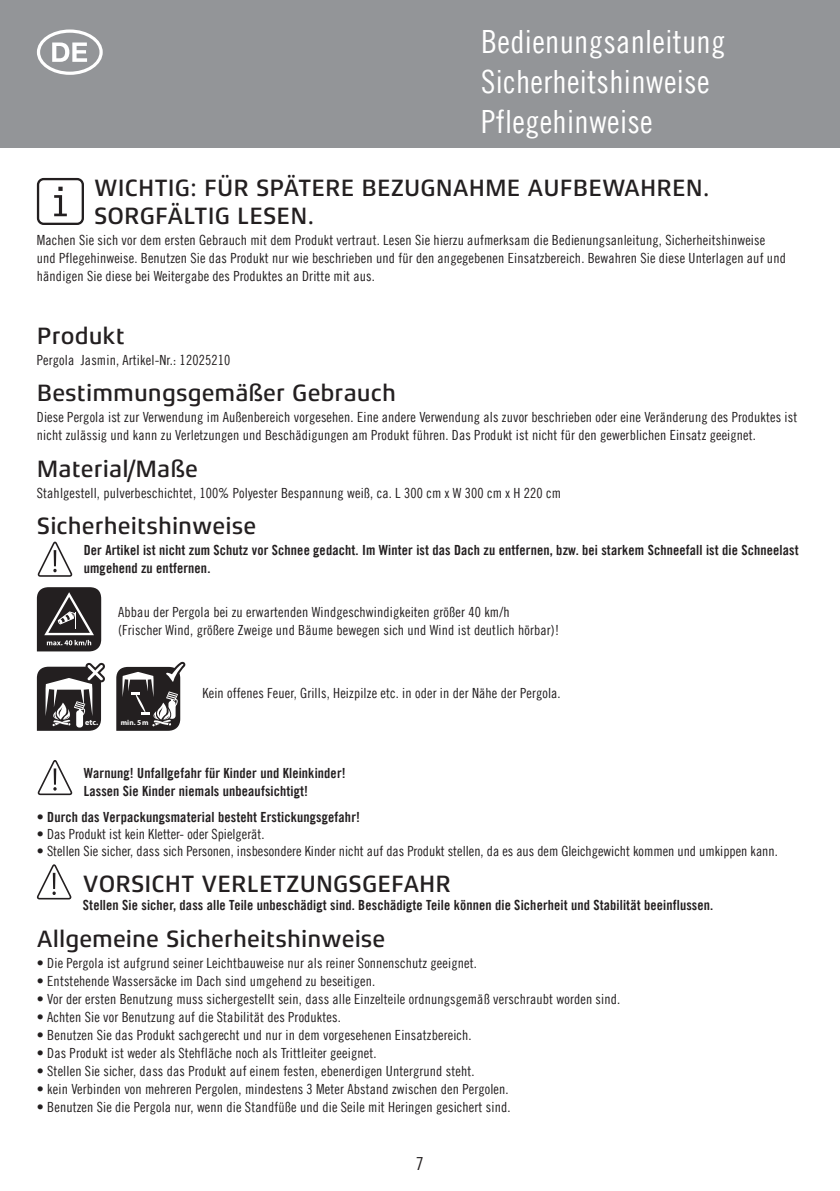
<style>
.page{position:relative;width:840px;height:1191px;background:#fff}
.page>*{position:absolute;margin:0;border:0;box-sizing:border-box;transform-origin:0 0}
.t1{font:32px/40px "Trade Gothic Hornbach Cn 18";letter-spacing:.01em;color:#fff}
.t2{font:500 24px/28px "Xenois Sans Pro";color:#231f20}
.t3{font:18px "Trade Gothic Hornbach Cn 18";color:#231f20}
.t4{font:14px/18px "Trade Gothic Hornbach Cn 18";letter-spacing:.01em;color:#231f20}
.t5{font:14px/18px "Trade Gothic Hornbach Bd Cn 20";letter-spacing:.01em;color:#231f20}
.t6{font:700 8.2px "Myriad Pro";color:#fff}
.t7{font:700 7.4px "Myriad Pro";color:#fff}
</style>
<div class="page">
<div style="left:0;top:0;width:839px;height:147px;background:#939598"></div>
<div style="left:37px;top:178px;width:47px;height:47px;border:2px solid #231f20;border-radius:6px"></div>
<svg style="left:54px;top:187px;width:13px;height:29px"></svg>
<svg style="left:37px;top:541px;width:36px;height:36px"></svg>
<svg style="left:37px;top:760px;width:36px;height:36px"></svg>
<svg style="left:36px;top:864px;width:36px;height:36px"></svg>
<svg style="left:116px;top:662px;width:70px;height:69px"></svg>
<svg style="left:37px;top:663px;width:68px;height:68px"></svg>
<svg style="left:37px;top:587px;width:64px;height:64px;background:#433f40"></svg>
<svg style="left:37px;top:29px;width:66px;height:46px"></svg>
<h1 class="t1" style="left:481px;top:21px;width:245px">Bedienungsanleitung<br>Sicherheitshinweise<br>Pflegehinweise</h1>
<h2 class="t2" style="left:94px;top:174px;width:616px">WICHTIG: FÜR SPÄTERE BEZUGNAHME AUFBEWAHREN.<br>SORGFÄLTIG LESEN.</h2>
<p class="t4" style="left:37px;top:231px;width:750px">Machen Sie sich vor dem ersten Gebrauch mit dem Produkt vertraut. Lesen Sie hierzu aufmerksam die Bedienungsanleitung, Sicherheitshinweise und Pflegehinweise. Benutzen Sie das Produkt nur wie beschrieben und für den angegebenen Einsatzbereich. Bewahren Sie diese Unterlagen auf und händigen Sie diese bei Weitergabe des Produktes an Dritte mit aus.</p>
<h2 class="t2" style="left:37px;top:322px;width:90px">Produkt</h2>
<p class="t4" style="left:37px;top:351px;width:195px">Pergola Jasmin, Artikel-Nr.: 12025210</p>
<h2 class="t2" style="left:37px;top:379px;width:360px">Bestimmungsgemäßer Gebrauch</h2>
<p class="t4" style="left:37px;top:408px;width:761px">Diese Pergola ist zur Verwendung im Außenbereich vorgesehen. Eine andere Verwendung als zuvor beschrieben oder eine Veränderung des Produktes ist nicht zulässig und kann zu Verletzungen und Beschädigungen am Produkt führen. Das Produkt ist nicht für den gewerblichen Einsatz geeignet.</p>
<h2 class="t2" style="left:37px;top:454px;width:162px">Material/Maße</h2>
<p class="t4" style="left:37px;top:483px;width:525px">Stahlgestell, pulverbeschichtet, 100% Polyester Bespannung weiß, ca. L 300 cm x W 300 cm x H 220 cm</p>
<h2 class="t2" style="left:37px;top:512px;width:221px">Sicherheitshinweise</h2>
<p class="t5" style="left:84px;top:541px;width:716px">Der Artikel ist nicht zum Schutz vor Schnee gedacht. Im Winter ist das Dach zu entfernen, bzw. bei starkem Schneefall ist die Schneelast umgehend zu entfernen.</p>
<p class="t4" style="left:118px;top:603px;width:442px">Abbau der Pergola bei zu erwartenden Windgeschwindigkeiten größer 40 km/h<br>(Frischer Wind, größere Zweige und Bäume bewegen sich und Wind ist deutlich hörbar)!</p>
<p class="t6" style="left:85px;top:716px;width:14px">etc.</p>
<p class="t7" style="left:121px;top:717px;width:29px">min. 5m</p>
<p class="t4" style="left:202px;top:684px;width:359px">Kein offenes Feuer, Grills, Heizpilze etc. in oder in der Nähe der Pergola.</p>
<p class="t5" style="left:84px;top:763px;width:263px">Warnung! Unfallgefahr für Kinder und Kleinkinder!<br>Lassen Sie Kinder niemals unbeaufsichtigt!</p>
<p class="t5" style="left:37px;top:808px;width:324px">• Durch das Verpackungsmaterial besteht Erstickungsgefahr!</p>
<p class="t4" style="left:37px;top:825px;width:229px">• Das Produkt ist kein Kletter- oder Spielgerät.</p>
<p class="t4" style="left:37px;top:841px;width:742px">• Stellen Sie sicher, dass sich Personen, insbesondere Kinder nicht auf das Produkt stellen, da es aus dem Gleichgewicht kommen und umkippen kann.</p>
<h2 class="t2" style="left:83px;top:870px;width:369px">VORSICHT VERLETZUNGSGEFAHR</h2>
<p class="t5" style="left:83px;top:896px;width:631px">Stellen Sie sicher, dass alle Teile unbeschädigt sind. Beschädigte Teile können die Sicherheit und Stabilität beeinflussen.</p>
<h2 class="t2" style="left:37px;top:924px;width:350px">Allgemeine Sicherheitshinweise</h2>
<p class="t4" style="left:37px;top:953px;width:441px">• Die Pergola ist aufgrund seiner Leichtbauweise nur als reiner Sonnenschutz geeignet.</p>
<p class="t4" style="left:37px;top:971px;width:339px">• Entstehende Wassersäcke im Dach sind umgehend zu beseitigen.</p>
<p class="t4" style="left:37px;top:989px;width:584px">• Vor der ersten Benutzung muss sichergestellt sein, dass alle Einzelteile ordnungsgemäß verschraubt worden sind.</p>
<p class="t4" style="left:37px;top:1007px;width:305px">• Achten Sie vor Benutzung auf die Stabilität des Produktes.</p>
<p class="t4" style="left:37px;top:1025px;width:436px">• Benutzen Sie das Produkt sachgerecht und nur in dem vorgesehenen Einsatzbereich.</p>
<p class="t4" style="left:37px;top:1043px;width:341px">• Das Produkt ist weder als Stehfläche noch als Trittleiter geeignet.</p>
<p class="t4" style="left:37px;top:1061px;width:439px">• Stellen Sie sicher, dass das Produkt auf einem festen, ebenerdigen Untergrund steht.</p>
<p class="t4" style="left:37px;top:1079px;width:473px">• kein Verbinden von mehreren Pergolen, mindestens 3 Meter Abstand zwischen den Pergolen.</p>
<p class="t4" style="left:37px;top:1097px;width:475px">• Benutzen Sie die Pergola nur, wenn die Standfüße und die Seile mit Heringen gesichert sind.</p>
<p class="t3" style="left:416px;top:1152px;width:9px">7</p>
</div>
